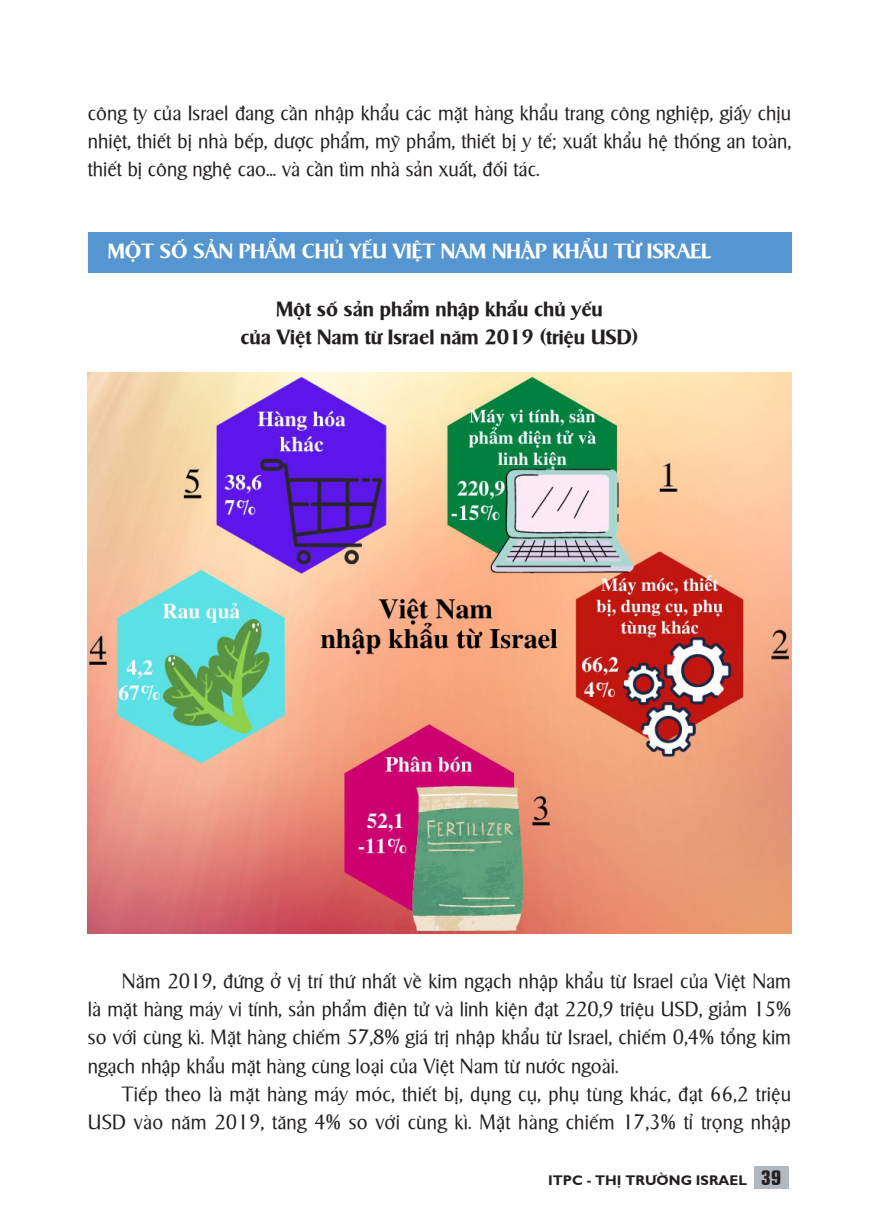
<style>
.page{position:relative;width:879px;height:1231px;background:#fff}
.page>*{position:absolute;margin:0;border:0;box-sizing:border-box;transform-origin:0 0}
.Bodytext__đầu_dòng_v{font:300 20px/28px "SFU Sigvar";color:#231f20;text-align:justify}
.Bodytext__thẳng_hàng{font:600 20px "SFU Sigvar";color:#231f20}
.đề_mục_trong_tin{font:600 20px "SFU Sigvar";color:#fff}
.t1{font:700 14px "SFU Gill Sans";color:#231f20}
.s1{font-family:"SFU Eurostile";font-stretch:condensed;font-size:20px}
</style>
<div class="page">
<div style="left:754px;top:1165px;width:34px;height:23px;background:#b1b9bf"></div>
<img style="left:88px;top:372px;width:703px;height:561px">
<div style="left:88px;top:232px;width:703px;height:41px;background:#5696d0"></div>
<p class="Bodytext__đầu_dòng_v" style="left:88px;top:97px;width:704px">công ty của Israel đang cần nhập khẩu các mặt hàng khẩu trang công nghiệp, giấy chịu nhiệt, thiết bị nhà bếp, dược phẩm, mỹ phẩm, thiết bị y tế; xuất khẩu hệ thống an toàn, thiết bị công nghệ cao... và cần tìm nhà sản xuất, đối tác.</p>
<p class="đề_mục_trong_tin" style="left:108px;top:235px;width:605px">MỘT SỐ SẢN PHẨM CHỦ YẾU VIỆT NAM NHẬP KHẨU TỪ ISRAEL</p>
<p class="Bodytext__thẳng_hàng" style="left:276px;top:293px;width:328px">Một số sản phẩm nhập khẩu chủ yếu</p>
<p class="Bodytext__thẳng_hàng" style="left:241px;top:321px;width:399px">của Việt Nam từ Israel năm 2019 (triệu USD)</p>
<p class="Bodytext__đầu_dòng_v" style="left:88px;top:965px;width:704px;text-indent:34px">Năm 2019, đứng ở vị trí thứ nhất về kim ngạch nhập khẩu từ Israel của Việt Nam là mặt hàng máy vi tính, sản phẩm điện tử và linh kiện đạt 220,9 triệu USD, giảm 15% so với cùng kì. Mặt hàng chiếm 57,8% giá trị nhập khẩu từ Israel, chiếm 0,4% tổng kim ngạch nhập khẩu mặt hàng cùng loại của Việt Nam từ nước ngoài.</p>
<p class="Bodytext__đầu_dòng_v" style="left:88px;top:1077px;width:704px;text-align:right">Tiếp theo là mặt hàng máy móc, thiết bị, dụng cụ, phụ tùng khác, đạt 66,2 triệu<br>USD vào năm 2019, tăng 4% so với cùng kì. Mặt hàng chiếm 17,3% tỉ trọng nhập</p>
<p class="t1" style="left:548px;top:1168px;width:234px">ITPC - THỊ TRƯỜNG ISRAEL <span class="s1">39</span></p>
</div>
